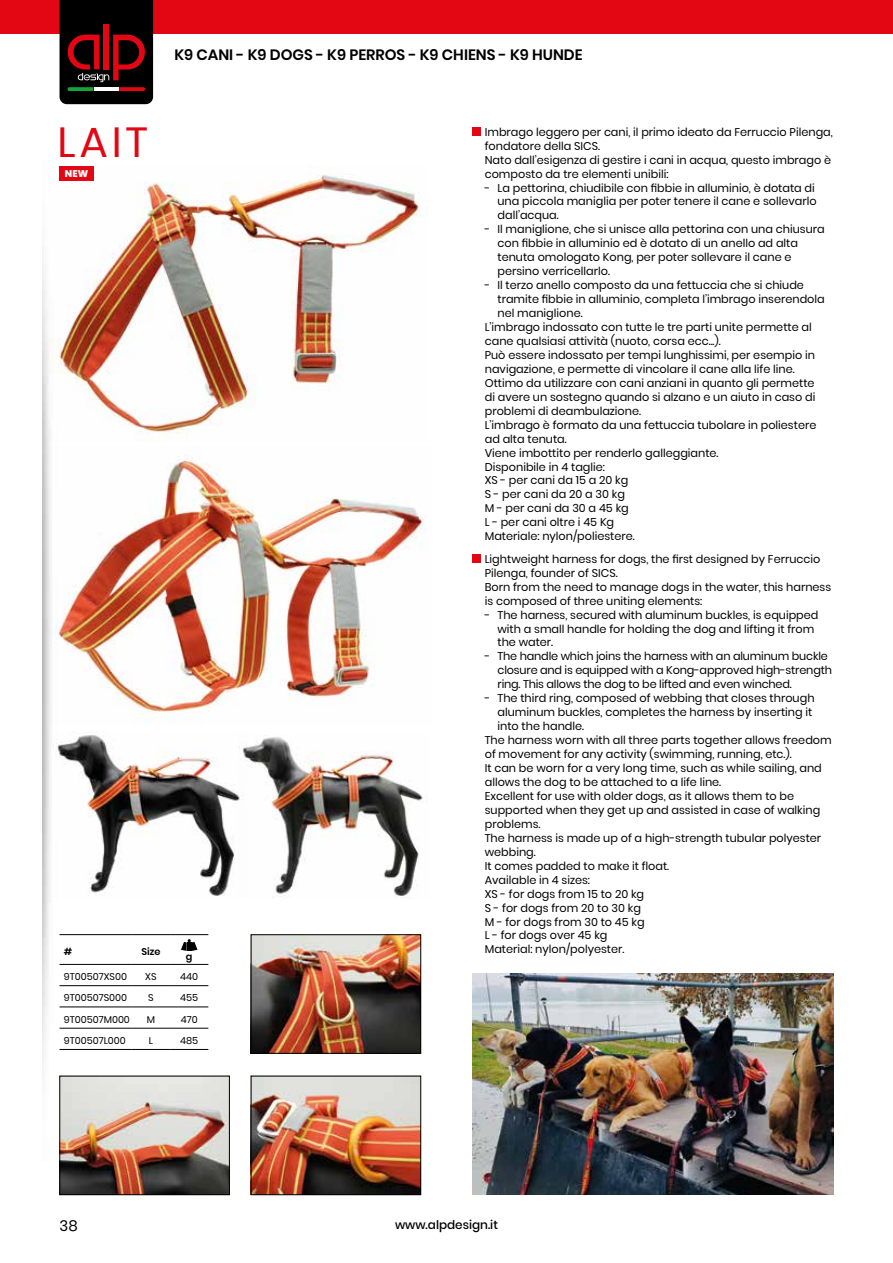
<style>
.page{position:relative;width:893px;height:1263px;background:#fff}
.page>*{position:absolute;margin:0;border:0;box-sizing:border-box;transform-origin:0 0}
.t1{font:42px "Poppins";color:#e30613}
.t2{font:600 15px "Poppins";color:#000}
.t3{font:15px "Poppins";color:#000}
.t4{font:500 12px "Poppins";color:#000}
.t5{font:11.25px/14px "Poppins";color:#000}
.t6{font:9.75px "Poppins";color:#000}
.t7{font:600 9.75px "Poppins";color:#000}
.t8{font:800 9.75px "Poppins";color:#fff}
</style>
<div class="page">
<img style="left:43px;top:263px;width:29px;height:932px">
<div style="left:0;top:0;width:893px;height:34px;background:#e30613"></div>
<svg style="left:60px;top:0;width:93px;height:104px;background:#280808"></svg>
<img style="left:50px;top:166px;width:372px;height:275px">
<div style="left:60px;top:166px;width:34px;height:15px;background:#e30613"></div>
<div style="left:472px;top:128px;width:8px;height:8px;background:#e30613"></div>
<div style="left:472px;top:555px;width:8px;height:8px;background:#e30613"></div>
<hr style="left:60px;top:934px;width:72px;height:1px;background:#000">
<hr style="left:132px;top:934px;width:38px;height:1px;background:#000">
<hr style="left:170px;top:934px;width:38px;height:1px;background:#000">
<hr style="left:60px;top:964px;width:72px;height:1px;background:#000">
<hr style="left:132px;top:964px;width:38px;height:1px;background:#000">
<hr style="left:170px;top:964px;width:38px;height:1px;background:#000">
<hr style="left:60px;top:985px;width:72px;height:1px;background:#000">
<hr style="left:132px;top:985px;width:38px;height:1px;background:#000">
<hr style="left:170px;top:985px;width:38px;height:1px;background:#000">
<hr style="left:60px;top:1007px;width:72px;height:1px;background:#000">
<hr style="left:132px;top:1007px;width:38px;height:1px;background:#000">
<hr style="left:170px;top:1007px;width:38px;height:1px;background:#000">
<hr style="left:60px;top:1028px;width:72px;height:1px;background:#000">
<hr style="left:132px;top:1028px;width:38px;height:1px;background:#000">
<hr style="left:170px;top:1028px;width:38px;height:1px;background:#000">
<hr style="left:60px;top:1049px;width:72px;height:1px;background:#000">
<hr style="left:132px;top:1049px;width:38px;height:1px;background:#000">
<hr style="left:170px;top:1049px;width:38px;height:1px;background:#000">
<svg style="left:181px;top:939px;width:17px;height:12px"></svg>
<img style="left:472px;top:974px;width:361px;height:221px">
<img style="left:47px;top:446px;width:379px;height:279px">
<img style="left:246px;top:735px;width:181px;height:163px">
<img style="left:54px;top:731px;width:192px;height:166px">
<img style="left:62px;top:1078px;width:166px;height:115px">
<div style="left:60px;top:1076px;width:170px;height:119px;border:1px solid #000"></div>
<img style="left:253px;top:1078px;width:166px;height:115px">
<div style="left:251px;top:1076px;width:170px;height:119px;border:1px solid #000"></div>
<img style="left:253px;top:936px;width:166px;height:115px">
<div style="left:251px;top:934px;width:170px;height:119px;border:1px solid #000"></div>
<h2 class="t2" style="left:174px;top:46px;width:410px">K9 CANI - K9 DOGS - K9 PERROS - K9 CHIENS - K9 HUNDE</h2>
<p class="t5" style="left:485px;top:125px;width:350px">Imbrago leggero per cani, il primo ideato da Ferruccio Pilenga, fondatore della SICS.<br>Nato dall’esigenza di gestire i cani in acqua, questo imbrago è composto da tre elementi unibili:</p>
<p class="t5" style="left:497px;top:181px;width:321px;text-indent:-13px">- La pettorina, chiudibile con fibbie in alluminio, è dotata di una piccola maniglia per poter tenere il cane e sollevarlo dall’acqua.</p>
<p class="t5" style="left:497px;top:222px;width:329px;text-indent:-13px">- Il maniglione, che si unisce alla pettorina con una chiusura con fibbie in alluminio ed è dotato di un anello ad alta tenuta omologato Kong, per poter sollevare il cane e persino verricellarlo.</p>
<p class="t5" style="left:485px;top:278px;width:321px">- Il terzo anello composto da una fettuccia che si chiude</p>
<p class="t5" style="left:497px;top:292px;width:329px">tramite fibbie in alluminio, completa l’imbrago inserendola</p>
<p class="t5" style="left:497px;top:306px;width:87px">nel maniglione.</p>
<p class="t5" style="left:485px;top:320px;width:328px">L’imbrago indossato con tutte le tre parti unite permette al</p>
<p class="t5" style="left:485px;top:334px;width:237px">cane qualsiasi attività (nuoto, corsa ecc...).</p>
<p class="t5" style="left:485px;top:348px;width:332px">Può essere indossato per tempi lunghissimi, per esempio in</p>
<p class="t5" style="left:485px;top:362px;width:311px">navigazione, e permette di vincolare il cane alla life line.</p>
<p class="t5" style="left:485px;top:376px;width:331px">Ottimo da utilizzare con cani anziani in quanto gli permette</p>
<p class="t5" style="left:485px;top:390px;width:332px">di avere un sostegno quando si alzano e un aiuto in caso di</p>
<p class="t5" style="left:485px;top:404px;width:158px">problemi di deambulazione.</p>
<p class="t5" style="left:485px;top:418px;width:333px">L’imbrago è formato da una fettuccia tubolare in poliestere</p>
<p class="t5" style="left:485px;top:432px;width:84px">ad alta tenuta.</p>
<p class="t5" style="left:485px;top:446px;width:235px">Viene imbottito per renderlo galleggiante.</p>
<p class="t5" style="left:485px;top:460px;width:122px">Disponibile in 4 taglie:</p>
<p class="t5" style="left:485px;top:474px;width:145px">XS - per cani da 15 a 20 kg</p>
<p class="t5" style="left:485px;top:488px;width:142px">S - per cani da 20 a 30 kg</p>
<p class="t5" style="left:485px;top:501px;width:146px">M - per cani da 30 a 45 kg</p>
<p class="t5" style="left:485px;top:515px;width:131px">L - per cani oltre i 45 Kg</p>
<p class="t5" style="left:485px;top:529px;width:151px">Materiale: nylon/poliestere.</p>
<p class="t5" style="left:485px;top:552px;width:348px">Lightweight harness for dogs, the first designed by Ferruccio Pilenga, founder of SICS.<br>Born from the need to manage dogs in the water, this harness is composed of three uniting elements:</p>
<p class="t5" style="left:497px;top:608px;width:322px;text-indent:-13px">- The harness, secured with aluminum buckles, is equipped with a small handle for holding the dog and lifting it from the water.</p>
<p class="t5" style="left:497px;top:649px;width:336px;text-indent:-13px">- The handle which joins the harness with an aluminum buckle closure and is equipped with a Kong-approved high-strength ring. This allows the dog to be lifted and even winched.</p>
<p class="t5" style="left:485px;top:691px;width:331px">- The third ring, composed of webbing that closes through</p>
<p class="t5" style="left:497px;top:705px;width:316px">aluminum buckles, completes the harness by inserting it</p>
<p class="t5" style="left:497px;top:719px;width:88px">into the handle.</p>
<p class="t5" style="left:485px;top:733px;width:348px">The harness worn with all three parts together allows freedom</p>
<p class="t5" style="left:485px;top:747px;width:309px">of movement for any activity (swimming, running, etc.).</p>
<p class="t5" style="left:485px;top:761px;width:339px">It can be worn for a very long time, such as while sailing, and</p>
<p class="t5" style="left:485px;top:775px;width:238px">allows the dog to be attached to a life line.</p>
<p class="t5" style="left:485px;top:789px;width:311px">Excellent for use with older dogs, as it allows them to be</p>
<p class="t5" style="left:485px;top:803px;width:337px">supported when they get up and assisted in case of walking</p>
<p class="t5" style="left:485px;top:817px;width:57px">problems.</p>
<p class="t5" style="left:485px;top:831px;width:338px">The harness is made up of a high-strength tubular polyester</p>
<p class="t5" style="left:485px;top:845px;width:53px">webbing.</p>
<p class="t5" style="left:485px;top:859px;width:186px">It comes padded to make it float.</p>
<p class="t5" style="left:485px;top:873px;width:107px">Available in 4 sizes:</p>
<p class="t5" style="left:485px;top:887px;width:161px">XS - for dogs from 15 to 20 kg</p>
<p class="t5" style="left:485px;top:901px;width:158px">S - for dogs from 20 to 30 kg</p>
<p class="t5" style="left:485px;top:915px;width:161px">M - for dogs from 30 to 45 kg</p>
<p class="t5" style="left:485px;top:928px;width:124px">L - for dogs over 45 kg</p>
<h1 class="t1" style="left:57px;top:118px;width:92px">LAIT</h1>
<p class="t8" style="left:65px;top:168px;width:25px">NEW</p>
<p class="t7" style="left:64px;top:945px;width:10px">#</p>
<p class="t7" style="left:141px;top:945px;width:21px">Size</p>
<p class="t5" style="left:485px;top:942px;width:141px">Material: nylon/polyester.</p>
<p class="t7" style="left:186px;top:951px;width:8px">g</p>
<p class="t6" style="left:64px;top:971px;width:65px">9T00507XS00</p>
<p class="t6" style="left:145px;top:971px;width:13px">XS</p>
<p class="t6" style="left:180px;top:971px;width:20px">440</p>
<p class="t6" style="left:64px;top:992px;width:65px">9T00507S000</p>
<p class="t6" style="left:148px;top:992px;width:7px">S</p>
<p class="t6" style="left:180px;top:992px;width:20px">455</p>
<p class="t6" style="left:64px;top:1013px;width:68px">9T00507M000</p>
<p class="t6" style="left:147px;top:1013px;width:10px">M</p>
<p class="t6" style="left:181px;top:1013px;width:18px">470</p>
<p class="t6" style="left:64px;top:1035px;width:64px">9T00507L000</p>
<p class="t6" style="left:149px;top:1035px;width:6px">L</p>
<p class="t6" style="left:180px;top:1035px;width:20px">485</p>
<h2 class="t3" style="left:60px;top:1217px;width:20px">38</h2>
<p class="t4" style="left:395px;top:1218px;width:104px">www.alpdesign.it</p>
</div>
